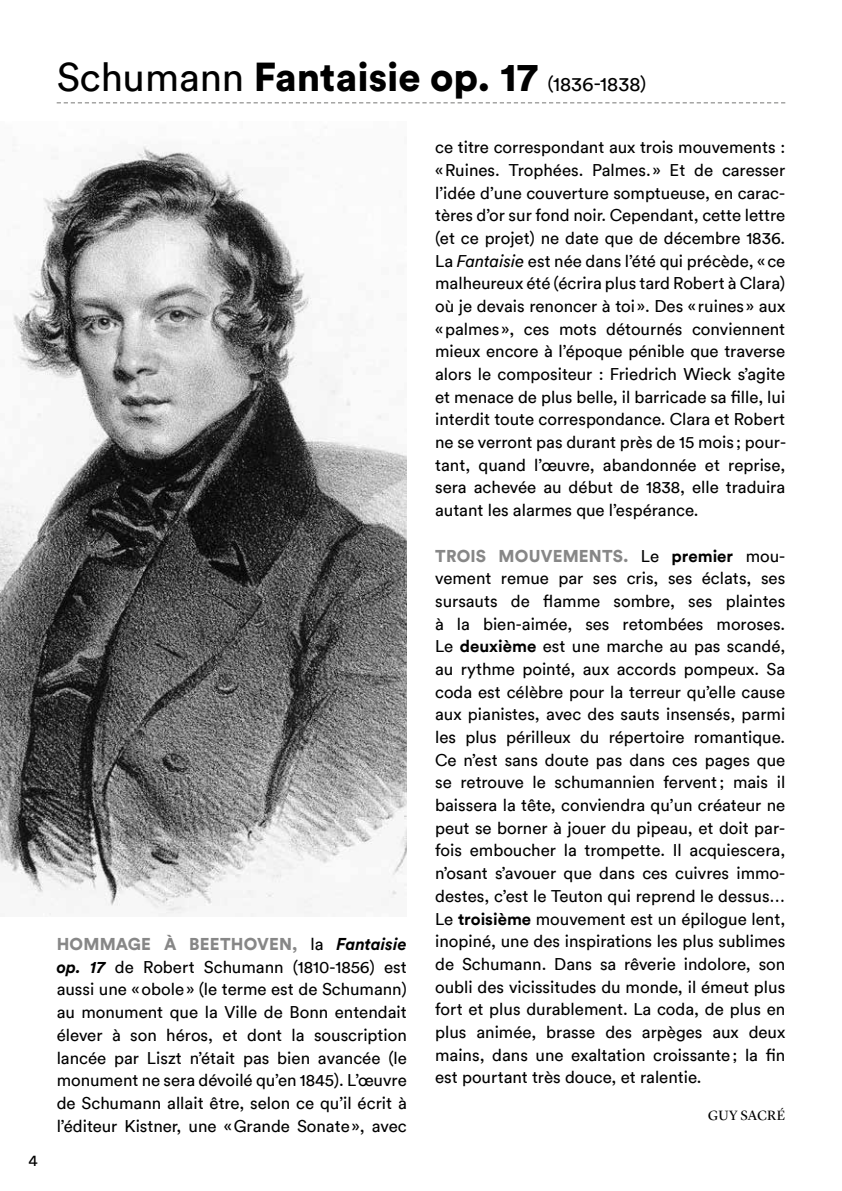
<style>
.page{position:relative;width:842px;height:1191px;background:#fff}
.page>*{position:absolute;margin:0;border:0;box-sizing:border-box;transform-origin:0 0}
.t1{font:900 40px "Circular Std";color:#000}
.t2{font:17px/22.6px "Circular";color:#000;text-align:justify}
.t3{font:900 17px "Circular Std";letter-spacing:.01em;color:#878787}
.t4{font:16px "Circular";color:#000}
.t5{font:14px "Lyon Display";letter-spacing:.015em;color:#000}
.s1{font-family:"Circular";font-weight:400}
.s2{font-family:"Circular";font-weight:400;font-size:20px}
.s3{font-family:"Circular";font-weight:400;color:#000}
.s4{font-weight:700;font-style:italic;color:#000}
.s5{font-family:"Circular Std";font-weight:700;font-style:italic}
.s6{font-style:italic}
.s7{font-family:"Circular";font-weight:700;color:#000}
.s8{font-weight:700}
</style>
<div class="page">
<svg style="left:57px;top:102px;width:728px;height:1px"></svg>
<img style="left:0;top:146px;width:407px;height:770px">
<p class="t4" style="left:28px;top:1149px;width:11px">4</p>
<h1 class="t1" style="left:57px;top:50px;width:591px"><span class="s1">Schumann</span> Fantaisie op. 17 <span class="s2">(1836-1838)</span></h1>
<p class="t3" style="left:57px;top:932px;width:351px">HOMMAGE À BEETHOVEN, <span class="s3">la</span> <span class="s4">Fantaisie</span></p>
<p class="t2" style="left:57px;top:954px;width:352px"><span class="s5">op. 17</span> de Robert Schumann (1810-1856) est aussi une «obole» (le terme est de Schumann) au monument que la Ville de Bonn entendait élever à son héros, et dont la souscription lancée par Liszt n’était pas bien avancée (le monument ne sera dévoilé qu’en 1845). L’œuvre de Schumann allait être, selon ce qu’il écrit à l’éditeur Kistner, une «Grande Sonate», avec</p>
<p class="t2" style="left:435px;top:135px;width:352px">ce titre correspondant aux trois mouvements : «Ruines. Trophées. Palmes. » Et de caresser l’idée d’une couverture somptueuse, en carac&shy;tères d’or sur fond noir. Cependant, cette lettre (et ce projet) ne date que de décembre 1836.<br>La <span class="s6">Fantaisie</span> est née dans l’été qui précède, «ce malheureux été (écrira plus tard Robert à Clara) où je devais renoncer à toi ». Des « ruines » aux «palmes », ces mots détournés conviennent mieux encore à l’époque pénible que traverse alors le compositeur : Friedrich Wieck s’agite et menace de plus belle, il barricade sa fille, lui interdit toute correspondance. Clara et Robert ne se verront pas durant près de 15 mois ; pour&shy;tant, quand l’œuvre, abandonnée et reprise, sera achevée au début de 1838, elle traduira autant les alarmes que l’espérance.</p>
<p class="t3" style="left:435px;top:544px;width:351px">TROIS MOUVEMENTS. <span class="s3">Le</span> <span class="s7">premier</span> <span class="s3">mou-</span></p>
<p class="t2" style="left:435px;top:566px;width:352px">vement remue par ses cris, ses éclats, ses sursauts de flamme sombre, ses plaintes à la bien-aimée, ses retombées moroses.<br>Le <span class="s8">deuxième</span> est une marche au pas scandé, au rythme pointé, aux accords pompeux. Sa coda est célèbre pour la terreur qu’elle cause aux pianistes, avec des sauts insensés, parmi les plus périlleux du répertoire romantique.<br>Ce n’est sans doute pas dans ces pages que se retrouve le schumannien fervent; mais il baissera la tête, conviendra qu’un créateur ne peut se borner à jouer du pipeau, et doit par&shy;fois emboucher la trompette. Il acquiescera, n’osant s’avouer que dans ces cuivres immo&shy;destes, c’est le Teuton qui reprend le dessus… Le <span class="s8">troisième</span> mouvement est un épilogue lent, inopiné, une des inspirations les plus sublimes de Schumann. Dans sa rêverie indolore, son oubli des vicissitudes du monde, il émeut plus fort et plus durablement. La coda, de plus en plus animée, brasse des arpèges aux deux mains, dans une exaltation croissante; la fin est pourtant très douce, et ralentie.</p>
<p class="t5" style="left:708px;top:1105px;width:79px">GUY SACRÉ</p>
</div>
